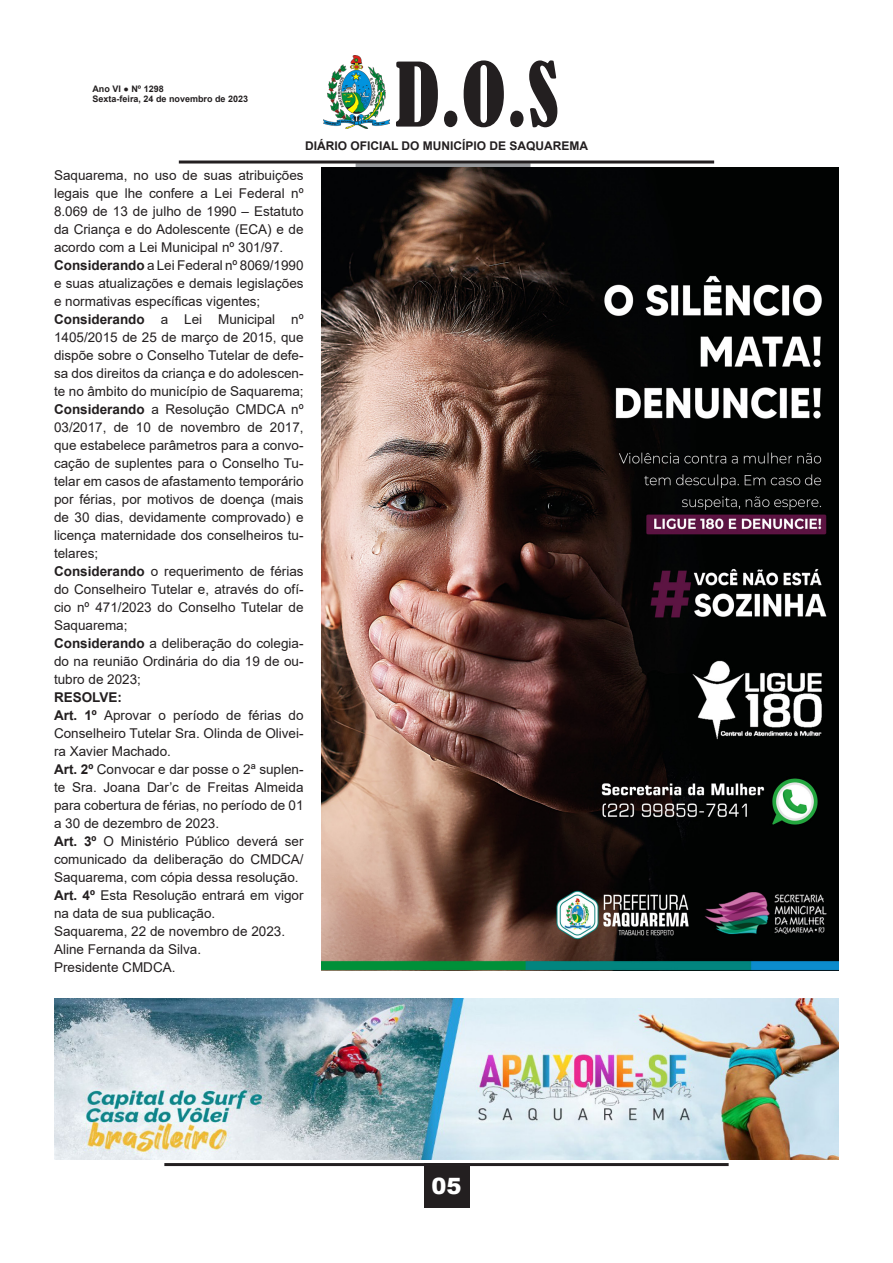
<style>
.page{position:relative;width:893px;height:1263px;background:#fff}
.page>*{position:absolute;margin:0;border:0;box-sizing:border-box;transform-origin:0 0}
.t1{font:condensed 82.5px "Bernard";color:#231f20}
.t2{font:900 22.5px "Arial";color:#fff}
.t3{font:13.5px/18px "Arial";color:#231f20;text-align:justify}
.t4{font:700 13.5px "Arial";color:#231f20}
.t5{font:700 12px "Arial";color:#231f20}
.t6{font:700 9px/10.8px "Arial";color:#231f20}
.s1{font-weight:700}
</style>
<div class="page">
<hr style="left:164px;top:1163px;width:565px;height:3px;background:#231f20">
<div style="left:424px;top:1163px;width:45px;height:45px;background:#231f20"></div>
<img style="left:324px;top:55px;width:65px;height:73px">
<div style="left:356px;top:163px;width:174px;height:5px;background:#97999c"></div>
<hr style="left:179px;top:161px;width:535px;height:3px;background:#231f20">
<img style="left:322px;top:168px;width:517px;height:803px">
<img style="left:54px;top:998px;width:785px;height:162px">
<p class="t6" style="left:92px;top:83px;width:157px">Ano VI ● Nº 1298<br>Sexta-feira, 24 de novembro de 2023</p>
<h1 class="t1" style="left:395px;top:47px;width:165px">D.O.S</h1>
<p class="t5" style="left:305px;top:137px;width:285px">DIÁRIO OFICIAL DO MUNICÍPIO DE SAQUAREMA</p>
<p class="t3" style="left:54px;top:166px;width:251px">Saquarema, no uso de suas atribuições legais que lhe confere a Lei Federal nº 8.069 de 13 de julho de 1990 – Estatuto da Criança e do Adolescente (ECA) e de acordo com a Lei Municipal nº 301/97.</p>
<p class="t3" style="left:54px;top:256px;width:251px"><span class="s1">Considerando</span> a Lei Federal nº 8069/1990 e suas atualizações e demais legislações e normativas específicas vigentes;</p>
<p class="t3" style="left:54px;top:310px;width:251px"><span class="s1">Considerando</span> a Lei Municipal nº 1405/2015 de 25 de março de 2015, que dispõe sobre o Conselho Tutelar de defe&shy;sa dos direitos da criança e do adolescen&shy;te no âmbito do município de Saquarema;</p>
<p class="t3" style="left:54px;top:400px;width:251px"><span class="s1">Considerando</span> a Resolução CMDCA nº 03/2017, de 10 de novembro de 2017, que estabelece parâmetros para a convo&shy;cação de suplentes para o Conselho Tu&shy;telar em casos de afastamento temporário por férias, por motivos de doença (mais de 30 dias, devidamente comprovado) e licença maternidade dos conselheiros tu&shy;telares;</p>
<p class="t3" style="left:54px;top:562px;width:251px"><span class="s1">Considerando</span> o requerimento de férias do Conselheiro Tutelar e, através do ofí&shy;cio nº 471/2023 do Conselho Tutelar de Saquarema;</p>
<p class="t3" style="left:54px;top:634px;width:251px"><span class="s1">Considerando</span> a deliberação do colegia&shy;do na reunião Ordinária do dia 19 de ou&shy;tubro de 2023;</p>
<p class="t4" style="left:54px;top:688px;width:70px">RESOLVE:</p>
<p class="t3" style="left:54px;top:706px;width:251px"><span class="s1">Art. 1º</span> Aprovar o período de férias do Conselheiro Tutelar Sra. Olinda de Olivei&shy;ra Xavier Machado.</p>
<p class="t3" style="left:54px;top:760px;width:251px"><span class="s1">Art. 2º</span> Convocar e dar posse o 2ª suplen&shy;te Sra. Joana Dar’c de Freitas Almeida para cobertura de férias, no período de 01 a 30 de dezembro de 2023.</p>
<p class="t3" style="left:54px;top:832px;width:251px"><span class="s1">Art. 3º</span> O Ministério Público deverá ser comunicado da deliberação do CMDCA/ Saquarema, com cópia dessa resolução.</p>
<p class="t3" style="left:54px;top:886px;width:251px"><span class="s1">Art. 4º</span> Esta Resolução entrará em vigor na data de sua publicação.</p>
<p class="t3" style="left:54px;top:922px;width:233px">Saquarema, 22 de novembro de 2023.</p>
<p class="t3" style="left:54px;top:940px;width:149px">Aline Fernanda da Silva.</p>
<p class="t3" style="left:54px;top:958px;width:123px">Presidente CMDCA.</p>
<h2 class="t2" style="left:431px;top:1170px;width:32px">05</h2>
</div>
